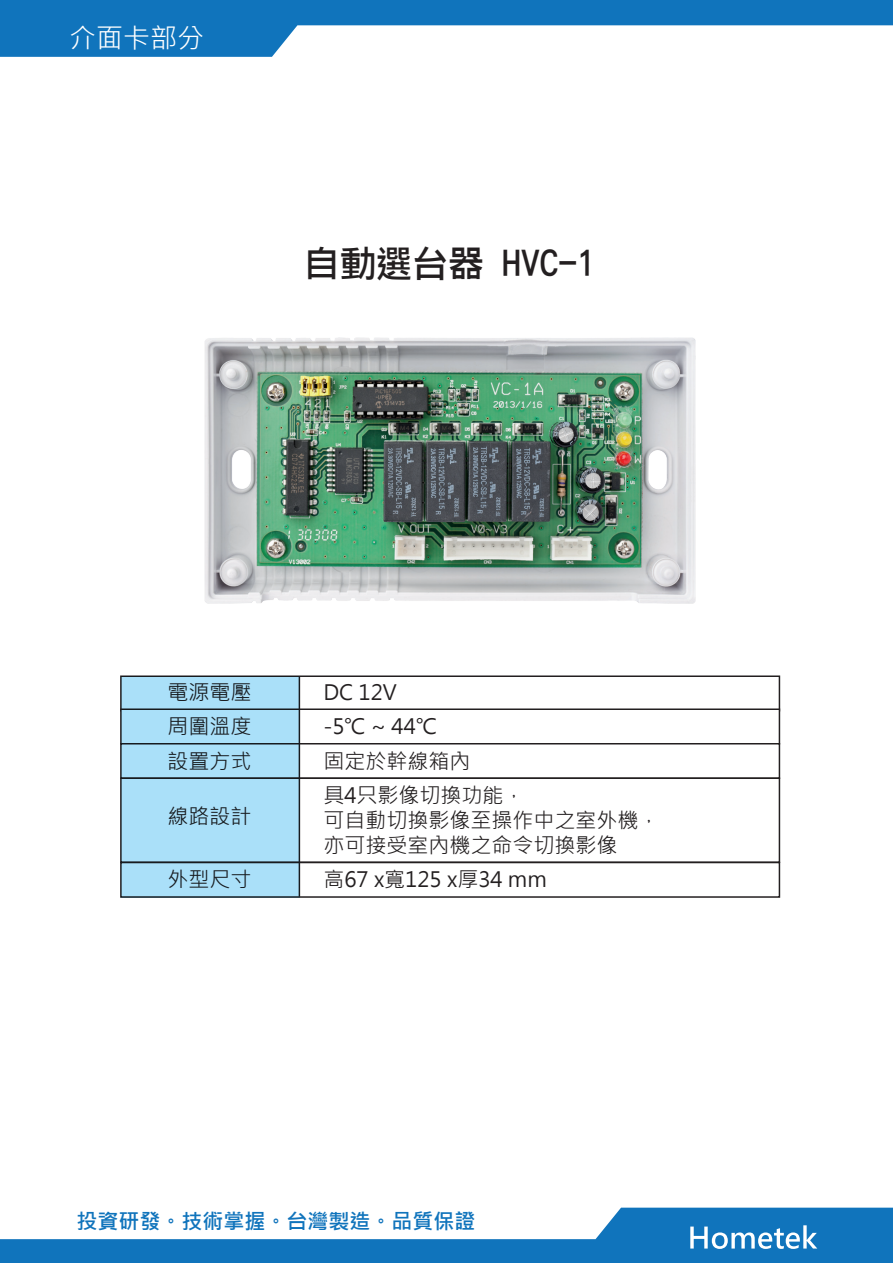
<style>
.page{position:relative;width:893px;height:1263px;background:#fff}
.page>*{position:absolute;margin:0;border:0;box-sizing:border-box;transform-origin:0 0}
.t1{font:36px "DF Li Hei W5 WIN BF";color:#231f20}
.t2{font:27px "Microsoft Jheng Hei";color:#fff}
.t3{font:21px/34.2px "Microsoft Jheng Hei";color:#231f20}
.t4{font:700 21px "Microsoft Jheng Hei";color:#1074bc}
.s1{font-size:37.5px}
</style>
<div class="page">
<svg style="left:0;top:1208px;width:893px;height:55px;fill:#1074bc"></svg>
<svg style="left:0;top:0;width:893px;height:57px;fill:#1074bc"></svg>
<div style="left:120px;top:675px;width:660px;height:36px;border:2px solid #231f20"></div>
<div style="left:120px;top:708px;width:660px;height:36px;border:2px solid #231f20"></div>
<div style="left:120px;top:743px;width:660px;height:36px;border:2px solid #231f20"></div>
<div style="left:120px;top:777px;width:660px;height:86px;border:2px solid #231f20"></div>
<div style="left:120px;top:862px;width:660px;height:36px;border:2px solid #231f20"></div>
<hr style="left:299px;top:676px;width:1px;height:221px;background:#231f20">
<div style="left:121px;top:676px;width:178px;height:221px;background:#aae0f9"></div>
<img style="left:204px;top:337px;width:492px;height:267px">
<svg style="left:690px;top:1225px;width:127px;height:24px"></svg>
<p class="t2" style="left:69px;top:21px;width:136px">介面卡部分</p>
<h1 class="t1" style="left:304px;top:245px;width:293px">自動選台器 <span class="s1">HVC-1</span></h1>
<p class="t3" style="left:167px;top:675px;width:85px">電源電壓</p>
<p class="t3" style="left:323px;top:675px;width:203px">DC 12V<br>-5℃ ~ 44℃<br>固定於幹線箱內<br>具4只影像切換功能，</p>
<p class="t3" style="left:323px;top:808px;width:337px;line-height:25.2px">可自動切換影像至操作中之室外機，亦可接受室內機之命令切換影像</p>
<p class="t3" style="left:167px;top:710px;width:85px">周圍溫度設置方式</p>
<p class="t3" style="left:167px;top:800px;width:85px">線路設計</p>
<p class="t3" style="left:167px;top:862px;width:85px">外型尺寸</p>
<p class="t3" style="left:323px;top:862px;width:225px">高67 x寬125 x厚34 mm</p>
<p class="t4" style="left:76px;top:1208px;width:400px">投資研發。技術掌握。台灣製造。品質保證</p>
</div>
